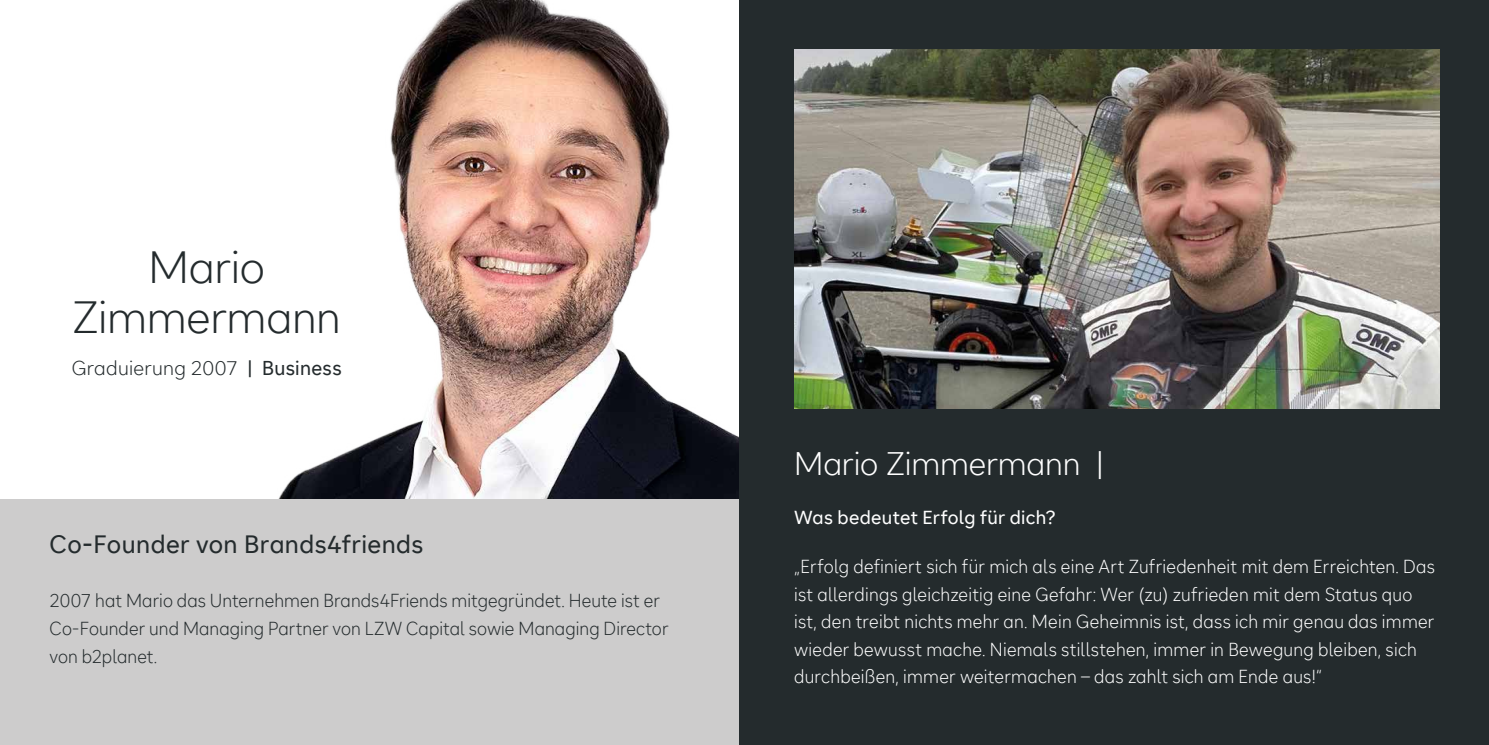
<style>
.page{position:relative;width:1489px;height:745px;background:#fff}
.page>*{position:absolute;margin:0;border:0;box-sizing:border-box;transform-origin:0 0}
.t1{font:300 45px/50px "SRH Text";letter-spacing:-.005em;color:#242b2d;text-align:center}
.t2{font:300 32.5px "SRH Text";letter-spacing:-.005em;color:#fff}
.t3{font:25px "SRH Text";letter-spacing:.015em;color:#242b2d}
.t4{font:300 20px "SRH Text";letter-spacing:.015em;color:#242b2d}
.t5{font:300 18.75px/27.5px "SRH Text";letter-spacing:.015em;color:#fff;scale:.95 1}
.t6{font:300 18.75px/27.5px "SRH Text";letter-spacing:.005em;color:#242b2d;scale:.95 1}
.t7{font:18.75px "SRH Text";letter-spacing:.015em;color:#fff}
.s1{font-weight:400}
</style>
<div class="page">
<div style="left:0;top:467px;width:739px;height:277px;background:#cdcccc"></div>
<div style="left:0;top:0;width:739px;height:498px;background:#fff"></div>
<img style="left:279px;top:0;width:460px;height:498px">
<div style="left:739px;top:0;width:749px;height:744px;background:#242b2d"></div>
<img style="left:794px;top:50px;width:645px;height:358px">
<h1 class="t1" style="left:73px;top:242px;width:270px">Mario<br>Zimmermann</h1>
<p class="t4" style="left:72px;top:356px;width:271px">Graduierung 2007 <span class="s1">| Business</span></p>
<h3 class="t3" style="left:50px;top:529px;width:375px">Co-Founder von Brands4friends</h3>
<p class="t6" style="left:50px;top:587px;width:653px">2007 hat Mario das Unternehmen Brands4Friends mitgegründet. Heute ist er<br>Co-Founder und Managing Partner von LZW Capital sowie Managing Director von b2planet.</p>
<h2 class="t2" style="left:794px;top:445px;width:311px">Mario Zimmermann |</h2>
<p class="t7" style="left:794px;top:506px;width:263px">Was bedeutet Erfolg für dich?</p>
<p class="t5" style="left:794px;top:552px;width:676px">„Erfolg definiert sich für mich als eine Art Zufriedenheit mit dem Erreichten. Das ist allerdings gleichzeitig eine Gefahr: Wer (zu) zufrieden mit dem Status quo ist, den treibt nichts mehr an. Mein Geheimnis ist, dass ich mir genau das immer wieder bewusst mache. Niemals stillstehen, immer in Bewegung bleiben, sich durchbeißen, immer weitermachen – das zahlt sich am Ende aus!“</p>
</div>
